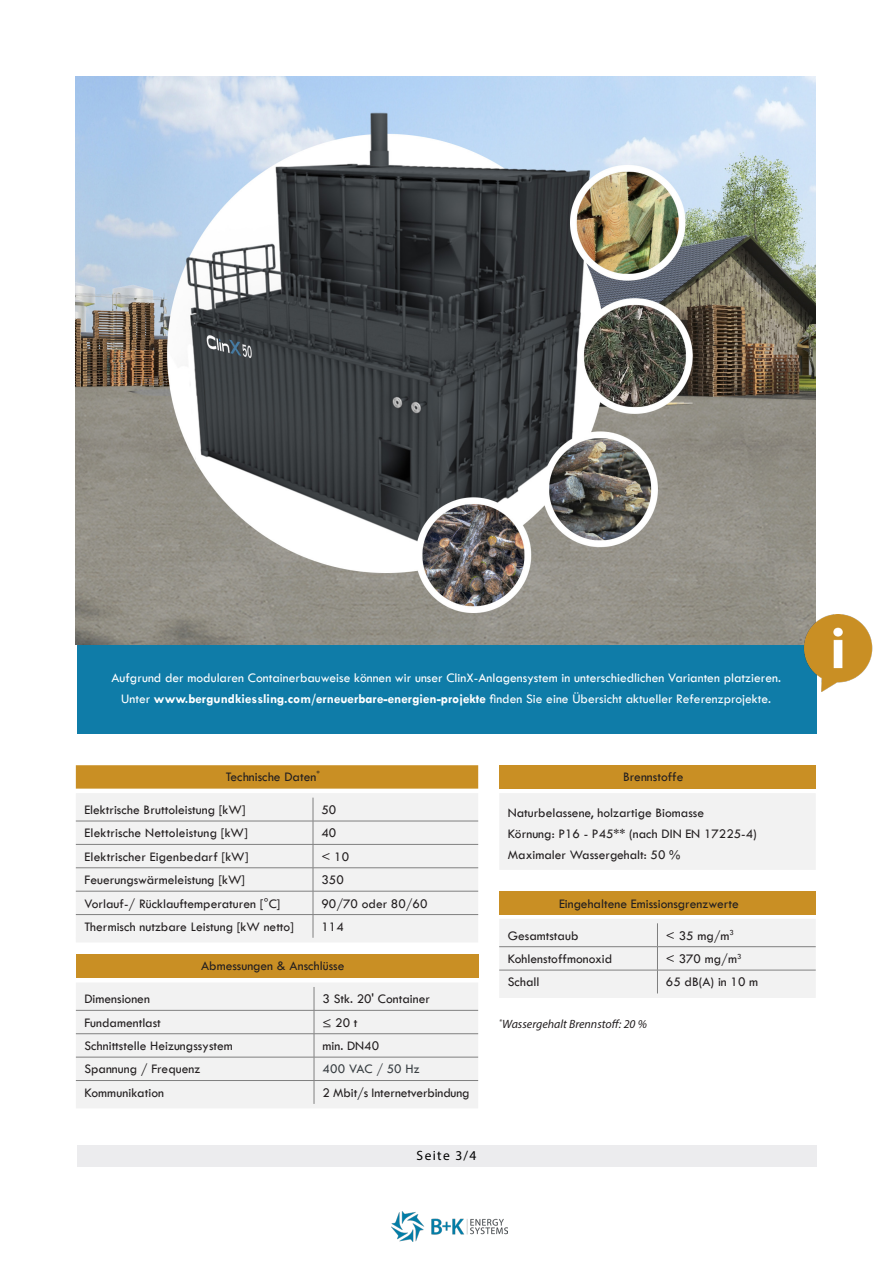
<style>
.page{position:relative;width:893px;height:1263px;background:#fff}
.page>*{position:absolute;margin:0;border:0;box-sizing:border-box;transform-origin:0 0}
.Absatzüberschrift_Grau{font:13.5px/21px "Tw Cen";color:#231f20}
.Body_text_1_-_left{font:13.5px "Tw Cen";color:#fff}
.Body_text_1_-_left-2{font:700 13.5px "Tw Cen";color:#fff}
.Einf__Abs{font:13.5px "Tw Cen";letter-spacing:.01em;color:#231f20}
.Absatz_Standard{font:13.5px "Tw Cen";color:#231f20}
.Absatz_Standard-2{font:13.5px "Tw Cen";letter-spacing:.005em;color:#383e42}
.Heading_3_-_center{font:13.5px "Myriad Pro";letter-spacing:.1em;color:#000}
.Body_text_1_-_left-3{font:italic 12px "Myriad Pro";color:#231f20}
.s1{font-weight:400}
</style>
<div class="page">
<div style="left:77px;top:1145px;width:739px;height:21px;background:#ececee"></div>
<div style="left:77px;top:645px;width:739px;height:88px;background:#0f7ca8"></div>
<img style="left:76px;top:77px;width:740px;height:568px">
<img style="left:799px;top:614px;width:74px;height:77px">
<svg style="left:76px;top:765px;width:402px;height:24px;background:#ca9129"></svg>
<div style="left:76px;top:793px;width:402px;height:149px;background:#f2f2f2"></div>
<hr style="left:76px;top:938px;width:237px;height:1px;background:#f2f2f2">
<hr style="left:76px;top:821px;width:237px;height:1px;background:#808080">
<hr style="left:313px;top:821px;width:165px;height:1px;background:#808080">
<hr style="left:76px;top:844px;width:237px;height:1px;background:#808080">
<hr style="left:313px;top:844px;width:165px;height:1px;background:#808080">
<hr style="left:76px;top:914px;width:237px;height:1px;background:#808080">
<hr style="left:313px;top:914px;width:165px;height:1px;background:#808080">
<hr style="left:76px;top:867px;width:237px;height:1px;background:#808080">
<hr style="left:313px;top:867px;width:165px;height:1px;background:#808080">
<hr style="left:76px;top:891px;width:237px;height:1px;background:#808080">
<hr style="left:313px;top:891px;width:165px;height:1px;background:#808080">
<svg style="left:313px;top:798px;width:1px;height:140px"></svg>
<div style="left:76px;top:954px;width:402px;height:24px;background:#c98f24"></div>
<div style="left:76px;top:983px;width:402px;height:125px;background:#f2f2f2"></div>
<hr style="left:76px;top:1010px;width:238px;height:1px;background:#808080">
<hr style="left:314px;top:1010px;width:164px;height:1px;background:#808080">
<hr style="left:76px;top:1033px;width:238px;height:1px;background:#808080">
<hr style="left:314px;top:1033px;width:164px;height:1px;background:#808080">
<hr style="left:76px;top:1057px;width:238px;height:1px;background:#808080">
<hr style="left:314px;top:1057px;width:164px;height:1px;background:#808080">
<svg style="left:314px;top:987px;width:1px;height:117px"></svg>
<hr style="left:76px;top:1080px;width:238px;height:1px;background:#808080">
<hr style="left:314px;top:1080px;width:164px;height:1px;background:#808080">
<div style="left:499px;top:765px;width:317px;height:24px;background:#c98f24"></div>
<div style="left:500px;top:793px;width:316px;height:77px;background:#f2f2f2"></div>
<div style="left:499px;top:891px;width:317px;height:23px;background:#c98f24"></div>
<div style="left:499px;top:919px;width:317px;height:79px;background:#f2f2f2"></div>
<hr style="left:499px;top:970px;width:158px;height:1px;background:#808080">
<hr style="left:657px;top:970px;width:159px;height:1px;background:#808080">
<img style="left:391px;top:1211px;width:116px;height:30px">
<p class="Body_text_1_-_left" style="left:111px;top:670px;width:671px">Aufgrund der modularen Containerbauweise können wir unser ClinX-Anlagensystem in unterschiedlichen Varianten platzieren.</p>
<p class="Body_text_1_-_left-2" style="left:121px;top:691px;width:651px"><span class="s1">Unter</span> www.bergundkiessling.com/erneuerbare-energien-projekte <span class="s1">finden Sie eine Übersicht aktueller Referenzprojekte.</span></p>
<p class="Absatzüberschrift_Grau" style="left:226px;top:766px;width:96px">Technische Daten<sup>*</sup></p>
<p class="Absatzüberschrift_Grau" style="left:84px;top:799px;width:163px">Elektrische Bruttoleistung [kW]</p>
<p class="Absatzüberschrift_Grau" style="left:321px;top:799px;width:16px">50</p>
<p class="Einf__Abs" style="left:84px;top:825px;width:165px">Elektrische Nettoleistung [kW]</p>
<p class="Absatzüberschrift_Grau" style="left:321px;top:822px;width:16px">40</p>
<p class="Einf__Abs" style="left:84px;top:848px;width:166px">Elektrischer Eigenbedarf [kW]</p>
<p class="Absatzüberschrift_Grau" style="left:321px;top:846px;width:29px">&lt; 10</p>
<p class="Absatzüberschrift_Grau" style="left:84px;top:869px;width:162px">Feuerungswärmeleistung [kW]</p>
<p class="Absatzüberschrift_Grau" style="left:321px;top:869px;width:24px">350</p>
<p class="Absatzüberschrift_Grau" style="left:84px;top:893px;width:198px">Vorlauf-/ Rücklauftemperaturen [°C]</p>
<p class="Absatzüberschrift_Grau" style="left:321px;top:893px;width:108px">90/70 oder 80/60</p>
<p class="Absatzüberschrift_Grau" style="left:84px;top:916px;width:211px">Thermisch nutzbare Leistung [kW netto]</p>
<p class="Absatzüberschrift_Grau" style="left:321px;top:916px;width:24px">114</p>
<p class="Absatzüberschrift_Grau" style="left:201px;top:955px;width:145px">Abmessungen &amp; Anschlüsse</p>
<p class="Absatzüberschrift_Grau" style="left:84px;top:988px;width:67px">Dimensionen</p>
<p class="Absatzüberschrift_Grau" style="left:323px;top:988px;width:109px">3 Stk. 20' Container</p>
<p class="Absatzüberschrift_Grau" style="left:84px;top:1012px;width:78px">Fundamentlast</p>
<p class="Absatzüberschrift_Grau" style="left:323px;top:1012px;width:37px">≤ 20 t</p>
<p class="Absatzüberschrift_Grau" style="left:84px;top:1035px;width:150px">Schnittstelle Heizungssystem</p>
<p class="Absatz_Standard" style="left:323px;top:1038px;width:58px">min. DN40</p>
<p class="Absatz_Standard" style="left:84px;top:1061px;width:117px">Spannung / Frequenz</p>
<p class="Absatz_Standard-2" style="left:323px;top:1061px;width:99px">400 VAC / 50 Hz</p>
<p class="Absatzüberschrift_Grau" style="left:84px;top:1082px;width:81px">Kommunikation</p>
<p class="Absatzüberschrift_Grau" style="left:323px;top:1082px;width:149px">2 Mbit/s Internetverbindung</p>
<p class="Heading_3_-_center" style="left:417px;top:1147px;width:61px">Seite 3/4</p>
<p class="Absatzüberschrift_Grau" style="left:623px;top:766px;width:62px">Brennstoffe</p>
<p class="Absatzüberschrift_Grau" style="left:508px;top:803px;width:251px">Naturbelassene, holzartige Biomasse<br>Körnung: P16 - P45** (nach DIN EN 17225-4)<br>Maximaler Wassergehalt: 50 %</p>
<p class="Absatzüberschrift_Grau" style="left:559px;top:893px;width:181px">Eingehaltene Emissionsgrenzwerte</p>
<p class="Absatzüberschrift_Grau" style="left:508px;top:925px;width:72px">Gesamtstaub</p>
<p class="Absatz_Standard" style="left:666px;top:927px;width:69px">&lt; 35 mg/m<sup>3</sup></p>
<p class="Absatzüberschrift_Grau" style="left:508px;top:948px;width:106px">Kohlenstoffmonoxid</p>
<p class="Absatz_Standard" style="left:666px;top:951px;width:77px">&lt; 370 mg/m<sup>3</sup></p>
<p class="Absatzüberschrift_Grau" style="left:508px;top:972px;width:33px">Schall</p>
<p class="Absatz_Standard" style="left:666px;top:974px;width:94px">65 dB(A) in 10 m</p>
<p class="Body_text_1_-_left-3" style="left:499px;top:1017px;width:149px"><sup>*</sup>Wassergehalt Brennstoff: 20 %</p>
</div>
